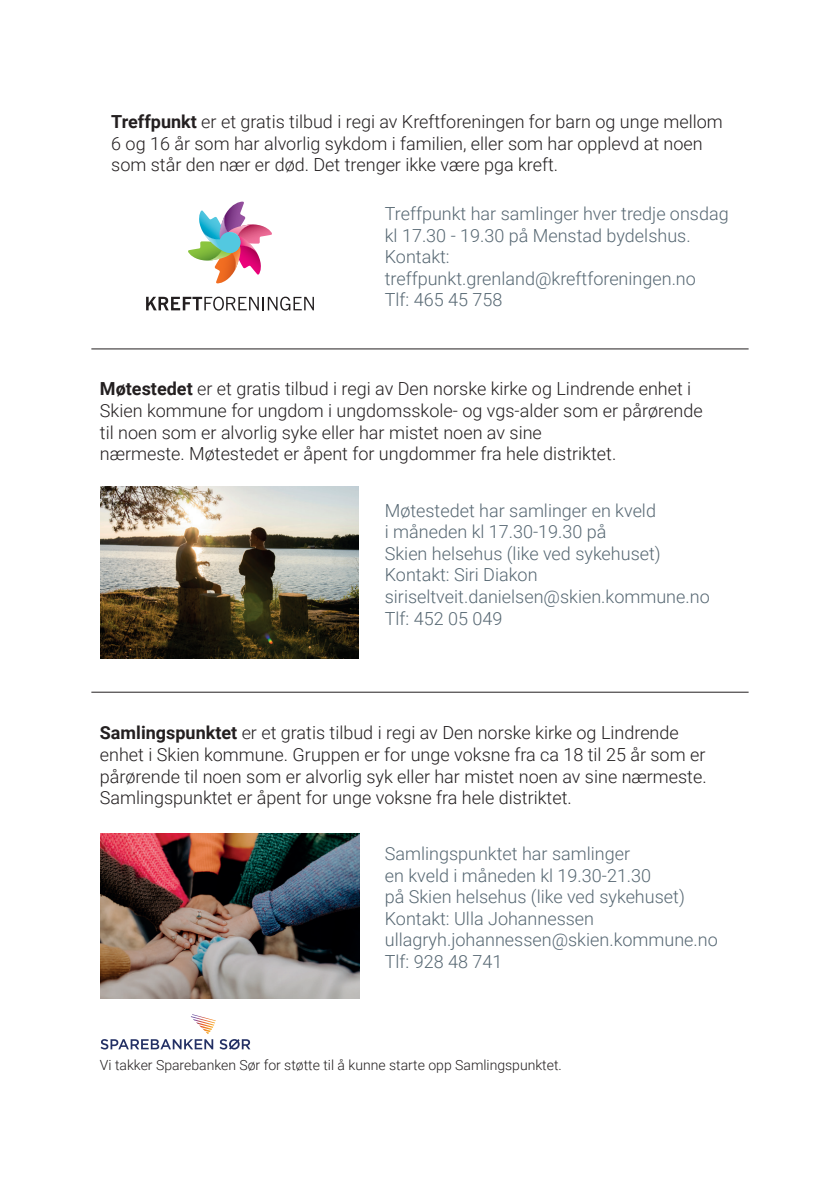
<style>
.page{position:relative;width:840px;height:1191px;background:#fff}
.page>*{position:absolute;margin:0;border:0;box-sizing:border-box;transform-origin:0 0}
.t1{font:300 18px/21.6px "Roboto";color:#231f20}
.t2{font:300 18px/21.6px "Roboto";color:#576873}
.t3{font:300 14px "Roboto";color:#231f20}
.s1{font-weight:700}
</style>
<div class="page">
<svg style="left:100px;top:1014px;width:150px;height:35px"></svg>
<img style="left:100px;top:487px;width:258px;height:171px">
<img style="left:100px;top:833px;width:259px;height:165px">
<hr style="left:91px;top:348px;width:657px;height:1px;background:#231f20">
<hr style="left:91px;top:692px;width:657px;height:1px;background:#231f20">
<img style="left:188px;top:202px;width:84px;height:82px">
<svg style="left:146px;top:297px;width:168px;height:13px"></svg>
<p class="t1" style="left:111px;top:110px;width:612px"><span class="s1">Treffpunkt</span> er et gratis tilbud i regi av Kreftforeningen for barn og unge mellom<br>6 og 16 år som har alvorlig sykdom i familien, eller som har opplevd at noen som står den nær er død. Det trenger ikke være pga kreft.</p>
<p class="t2" style="left:384px;top:202px;width:345px">Treffpunkt har samlinger hver tredje onsdag kl 17.30 - 19.30 på Menstad bydelshus.<br>Kontakt: treffpunkt.grenland@kreftforeningen.no<br>Tlf: 465 45 758</p>
<p class="t1" style="left:100px;top:377px;width:604px"><span class="s1">Møtestedet</span> er et gratis tilbud i regi av Den norske kirke og Lindrende enhet i Skien kommune for ungdom i ungdomsskole- og vgs-alder som er pårørende til noen som er alvorlig syke eller har mistet noen av sine<br>nærmeste. Møtestedet er åpent for ungdommer fra hele distriktet.</p>
<p class="t2" style="left:384px;top:499px;width:326px">Møtestedet har samlinger en kveld<br>i måneden kl 17.30-19.30 på<br>Skien helsehus (like ved sykehuset)<br>Kontakt: Siri Diakon siriseltveit.danielsen@skien.kommune.no<br>Tlf: 452 05 049</p>
<p class="t1" style="left:100px;top:721px;width:608px"><span class="s1">Samlingspunktet</span> er et gratis tilbud i regi av Den norske kirke og Lindrende enhet i Skien kommune. Gruppen er for unge voksne fra ca 18 til 25 år som er pårørende til noen som er alvorlig syk eller har mistet noen av sine nærmeste.<br>Samlingspunktet er åpent for unge voksne fra hele distriktet.</p>
<p class="t2" style="left:384px;top:842px;width:334px">Samlingspunktet har samlinger<br>en kveld i måneden kl 19.30-21.30<br>på Skien helsehus (like ved sykehuset)<br>Kontakt: Ulla Johannessen ullagryh.johannessen@skien.kommune.no<br>Tlf: 928 48 741</p>
<p class="t3" style="left:100px;top:1055px;width:463px">Vi takker Sparebanken Sør for støtte til å kunne starte opp Samlingspunktet.</p>
</div>
